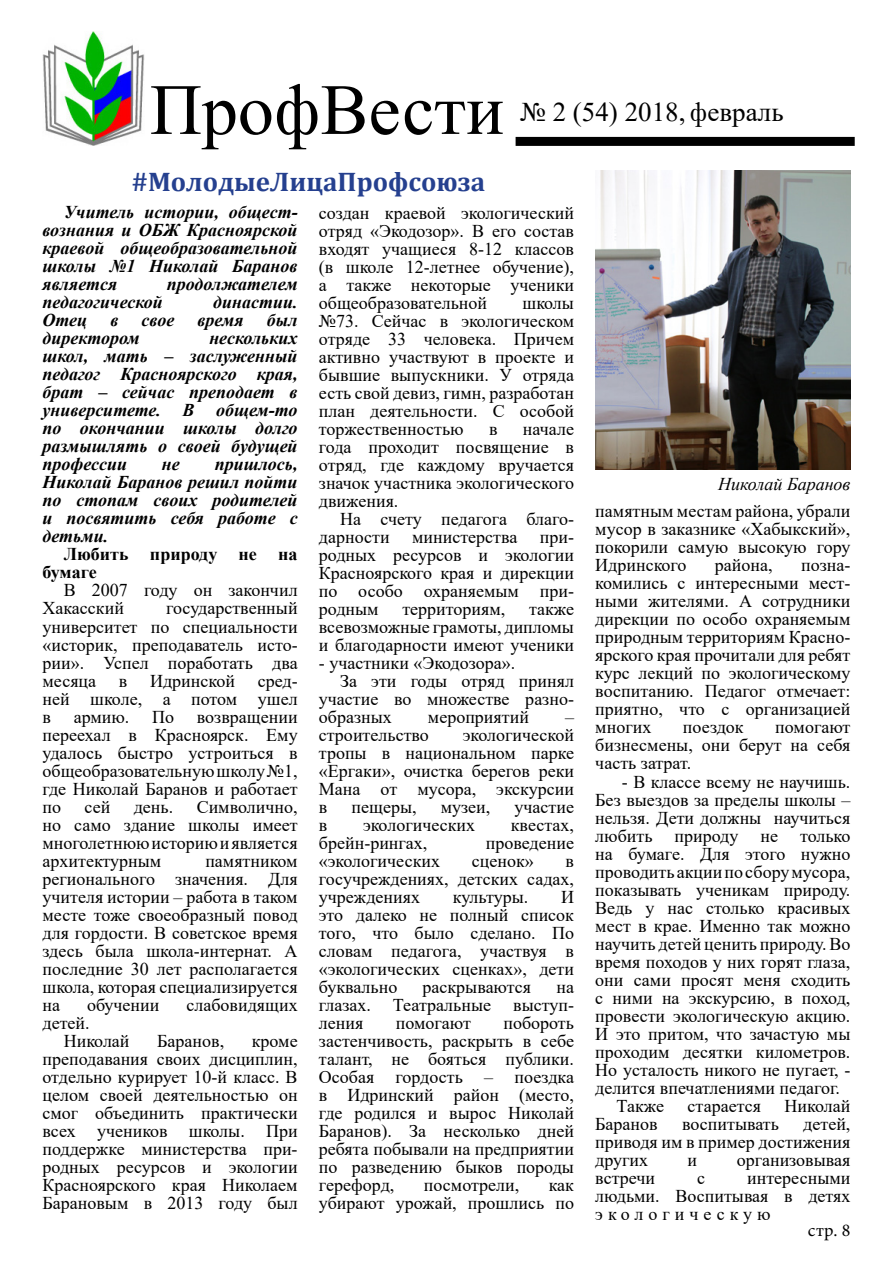
<style>
.page{position:relative;width:893px;height:1263px;background:#fff}
.page>*{position:absolute;margin:0;border:0;box-sizing:border-box;transform-origin:0 0}
.t1{font:72px "Times New Roman";color:#000}
.t2{font:700 27px "Cambria";color:#25408f}
.t3{font:27px "Times New Roman";color:#000}
.t4{font:18px/18px "Times New Roman";color:#000;text-align:justify}
.t5{font:italic 700 18px/18px "Times New Roman";color:#000;text-align:justify}
.t6{font:700 18px/18px "Times New Roman";color:#000}
.t7{font:italic 18px "Times New Roman";color:#000}
.t8{font:18px "Minion Pro";color:#000}
</style>
<div class="page">
<img style="left:43px;top:32px;width:102px;height:114px">
<div style="left:516px;top:137px;width:339px;height:9px;background:#000"></div>
<img style="left:595px;top:170px;width:255px;height:299px">
<h1 class="t1" style="left:150px;top:59px;width:356px">ПрофВести</h1>
<h2 class="t2" style="left:131px;top:163px;width:355px">#МолодыеЛицаПрофсоюза</h2>
<h2 class="t3" style="left:520px;top:93px;width:265px">№ 2 (54) 2018, февраль</h2>
<p class="t5" style="left:43px;top:203px;width:257px;text-indent:21px">Учитель истории, общест&shy;вознания и ОБЖ Красноярской краевой общеобразовательной школы №1 Николай Баранов является</p>
<p class="t5" style="left:167px;top:275px;width:132px">продолжателем</p>
<p class="t5" style="left:43px;top:293px;width:122px">педагогической</p>
<p class="t5" style="left:213px;top:293px;width:86px">династии.</p>
<p class="t5" style="left:43px;top:311px;width:46px">Отец</p>
<p class="t5" style="left:110px;top:311px;width:10px">в</p>
<p class="t5" style="left:142px;top:311px;width:34px">свое</p>
<p class="t5" style="left:198px;top:311px;width:48px">время</p>
<p class="t5" style="left:267px;top:311px;width:32px">был</p>
<p class="t5" style="left:43px;top:329px;width:99px">директором</p>
<p class="t5" style="left:43px;top:329px;width:257px;text-indent:167px">нескольких школ, мать – заслуженный педагог Красноярского края, брат – сейчас преподает в университете. В общем-то по окончании школы долго размышлять о своей будущей профессии</p>
<p class="t5" style="left:43px;top:455px;width:257px;text-indent:172px">пришлось, Николай Баранов решил пойти по стопам своих родителей и посвятить себя работе с детьми.</p>
<p class="t6" style="left:43px;top:545px;width:257px;text-indent:21px">Любить природу не на бумаге</p>
<p class="t4" style="left:43px;top:581px;width:257px;text-indent:21px">В 2007 году он закончил<br>Хакасский</p>
<p class="t5" style="left:162px;top:455px;width:19px">не</p>
<p class="t4" style="left:43px;top:599px;width:257px;text-indent:124px">государственный университет по специальности «историк, преподаватель исто&shy;рии». Успел поработать два месяца</p>
<p class="t4" style="left:119px;top:671px;width:10px">в</p>
<p class="t4" style="left:150px;top:671px;width:86px">Идринской</p>
<p class="t4" style="left:43px;top:671px;width:257px;text-indent:215px">сред&shy;ней школе, а потом ушел в</p>
<p class="t4" style="left:74px;top:707px;width:57px">армию.</p>
<p class="t4" style="left:152px;top:707px;width:23px">По</p>
<p class="t4" style="left:43px;top:707px;width:257px;text-indent:154px">возвращении переехал в Красноярск. Ему удалось быстро устроиться в общеобразовательную школу №1, где Николай Баранов и работает по</p>
<p class="t4" style="left:43px;top:797px;width:257px;text-indent:154px">Символично, но само здание школы имеет многолетнюю историю и является архитектурным</p>
<p class="t4" style="left:85px;top:797px;width:27px">сей</p>
<p class="t4" style="left:134px;top:797px;width:41px">день.</p>
<p class="t4" style="left:43px;top:851px;width:257px;text-indent:163px">памятником регионального значения. Для учителя истории – работа в таком месте тоже своеобразный повод для гордости. В советское время здесь была школа-интернат. А последние 30 лет располагается школа, которая специализируется на</p>
<p class="t4" style="left:87px;top:995px;width:74px">обучении</p>
<p class="t4" style="left:186px;top:995px;width:113px">слабовидящих</p>
<p class="t4" style="left:64px;top:1013px;width:67px;text-indent:-21px">детей.<br>Николай</p>
<p class="t4" style="left:157px;top:1031px;width:68px">Баранов,</p>
<p class="t4" style="left:43px;top:1031px;width:257px;text-indent:209px">кроме преподавания своих дисциплин, отдельно курирует 10-й класс. В целом своей деятельностью он смог объединить практически всех учеников школы. При поддержке министерства при&shy;родных ресурсов и экологии Красноярского края Николаем Барановым в 2013 году был</p>
<p class="t4" style="left:319px;top:203px;width:257px">создан краевой экологический отряд «Экодозор». В его состав входят учащиеся 8-12 классов (в школе 12-летнее обучение), а также некоторые ученики общеобразовательной</p>
<p class="t4" style="left:319px;top:293px;width:257px;text-indent:204px">школы №73. Сейчас в экологическом отряде 33 человека. Причем активно участвуют в проекте и бывшие выпускники. У отряда есть свой девиз, гимн, разработан план деятельности. С особой торжественностью</p>
<p class="t4" style="left:319px;top:419px;width:257px;text-indent:204px">начале года проходит посвящение в отряд, где каждому вручается значок участника экологического движения.</p>
<p class="t4" style="left:319px;top:509px;width:257px;text-indent:21px">На счету педагога благо&shy;дарности министерства при&shy;родных ресурсов и экологии Красноярского края и дирекции по особо охраняемым при&shy;родным</p>
<p class="t4" style="left:489px;top:419px;width:10px">в</p>
<p class="t4" style="left:319px;top:599px;width:257px;text-indent:210px">также всевозможные грамоты, дипломы и благодарности имеют ученики</p>
<p class="t4" style="left:319px;top:653px;width:198px">- участники «Экодозора».</p>
<p class="t4" style="left:340px;top:671px;width:235px">За эти годы отряд принял</p>
<p class="t4" style="left:319px;top:689px;width:257px">участие во множестве разно-</p>
<p class="t4" style="left:319px;top:707px;width:74px">образных</p>
<p class="t4" style="left:428px;top:707px;width:103px">мероприятий</p>
<p class="t4" style="left:565px;top:707px;width:10px">–</p>
<p class="t4" style="left:319px;top:725px;width:111px">строительство</p>
<p class="t4" style="left:402px;top:599px;width:104px">территориям,</p>
<p class="t4" style="left:319px;top:725px;width:257px;text-indent:144px">экологической тропы в национальном парке «Ергаки», очистка берегов реки Мана от мусора, экскурсии в</p>
<p class="t4" style="left:352px;top:797px;width:67px">пещеры,</p>
<p class="t4" style="left:441px;top:797px;width:51px">музеи,</p>
<p class="t4" style="left:514px;top:797px;width:61px">участие</p>
<p class="t4" style="left:319px;top:815px;width:10px">в</p>
<p class="t4" style="left:363px;top:815px;width:114px">экологических</p>
<p class="t4" style="left:511px;top:815px;width:65px">квестах,</p>
<p class="t4" style="left:319px;top:833px;width:110px">брейн-рингах,</p>
<p class="t4" style="left:486px;top:833px;width:90px">проведение</p>
<p class="t4" style="left:319px;top:851px;width:123px">«экологических</p>
<p class="t4" style="left:472px;top:851px;width:63px">сценок»</p>
<p class="t4" style="left:319px;top:851px;width:257px;text-indent:247px">в госучреждениях, детских садах, учреждениях</p>
<p class="t4" style="left:319px;top:887px;width:257px;text-indent:242px">И это далеко не полный список того, что было сделано. По словам педагога, участвуя в «экологических сценках», дети буквально</p>
<p class="t4" style="left:453px;top:887px;width:77px">культуры.</p>
<p class="t4" style="left:319px;top:977px;width:257px;text-indent:237px">на глазах. Театральные выступ&shy;ления</p>
<p class="t4" style="left:423px;top:977px;width:110px">раскрываются</p>
<p class="t4" style="left:319px;top:1013px;width:257px;text-indent:184px">побороть застенчивость, раскрыть в себе талант, не бояться публики.<br>Особая гордость – поездка в Идринский район (место, где родился и вырос Николай Баранов). За несколько дней ребята побывали на предприятии по разведению быков породы герефорд,</p>
<p class="t4" style="left:396px;top:1013px;width:77px">помогают</p>
<p class="t4" style="left:424px;top:1175px;width:97px">посмотрели,</p>
<p class="t4" style="left:319px;top:1175px;width:257px;text-align:right">как<br>убирают урожай, прошлись по</p>
<p class="t7" style="left:718px;top:472px;width:134px">Николай Баранов</p>
<p class="t4" style="left:595px;top:502px;width:257px">памятным местам района, убрали мусор в заказнике «Хабыкский», покорили самую высокую гору Идринского</p>
<p class="t4" style="left:715px;top:556px;width:59px">района,</p>
<p class="t4" style="left:595px;top:556px;width:257px;text-indent:206px">позна&shy;комились с интересными мест&shy;ными жителями. А сотрудники дирекции по особо охраняемым природным территориям Красно&shy;ярского края прочитали для ребят курс лекций по экологическому воспитанию. Педагог отмечает: приятно, что с организацией многих</p>
<p class="t4" style="left:683px;top:718px;width:62px">поездок</p>
<p class="t4" style="left:595px;top:718px;width:257px;text-indent:180px">помогают бизнесмены, они берут на себя часть затрат.</p>
<p class="t4" style="left:622px;top:772px;width:230px">- В классе всему не научишь.</p>
<p class="t4" style="left:595px;top:790px;width:257px">Без выездов за пределы школы –</p>
<p class="t4" style="left:595px;top:808px;width:257px">нельзя. Дети должны научиться</p>
<p class="t4" style="left:595px;top:826px;width:257px">любить природу не только</p>
<p class="t4" style="left:595px;top:844px;width:257px">на бумаге. Для этого нужно</p>
<p class="t4" style="left:595px;top:862px;width:257px">проводить акции по сбору мусора,</p>
<p class="t4" style="left:595px;top:880px;width:257px">показывать ученикам природу.</p>
<p class="t4" style="left:595px;top:898px;width:257px">Ведь у нас столько красивых</p>
<p class="t4" style="left:595px;top:916px;width:257px">мест в крае. Именно так можно</p>
<p class="t4" style="left:595px;top:934px;width:257px">научить детей ценить природу. Во</p>
<p class="t4" style="left:595px;top:952px;width:257px">время походов у них горят глаза,</p>
<p class="t4" style="left:595px;top:970px;width:257px">они сами просят меня сходить</p>
<p class="t4" style="left:595px;top:988px;width:257px">с ними на экскурсию, в поход,</p>
<p class="t4" style="left:595px;top:1006px;width:257px">провести экологическую акцию.</p>
<p class="t4" style="left:595px;top:1024px;width:257px">И это притом, что зачастую мы</p>
<p class="t4" style="left:595px;top:1042px;width:257px">проходим десятки километров.</p>
<p class="t4" style="left:595px;top:1060px;width:257px">Но усталость никого не пугает, -</p>
<p class="t4" style="left:595px;top:1078px;width:246px">делится впечатлениями педагог.</p>
<p class="t4" style="left:617px;top:1096px;width:49px">Также</p>
<p class="t4" style="left:688px;top:1096px;width:75px">старается</p>
<p class="t4" style="left:785px;top:1096px;width:67px">Николай</p>
<p class="t4" style="left:595px;top:1114px;width:64px">Баранов</p>
<p class="t4" style="left:682px;top:1114px;width:98px">воспитывать</p>
<p class="t4" style="left:595px;top:1114px;width:257px;text-indent:208px">детей, приводя им в пример достижения других</p>
<p class="t4" style="left:688px;top:1150px;width:11px">и</p>
<p class="t4" style="left:737px;top:1150px;width:115px">организовывая</p>
<p class="t4" style="left:595px;top:1168px;width:257px;text-indent:152px">интересными людьми. Воспитывая в детях экологическую</p>
<p class="t4" style="left:595px;top:1168px;width:61px">встречи</p>
<p class="t4" style="left:697px;top:1168px;width:9px">с</p>
<p class="t8" style="left:808px;top:1218px;width:44px">стр. 8</p>
</div>
